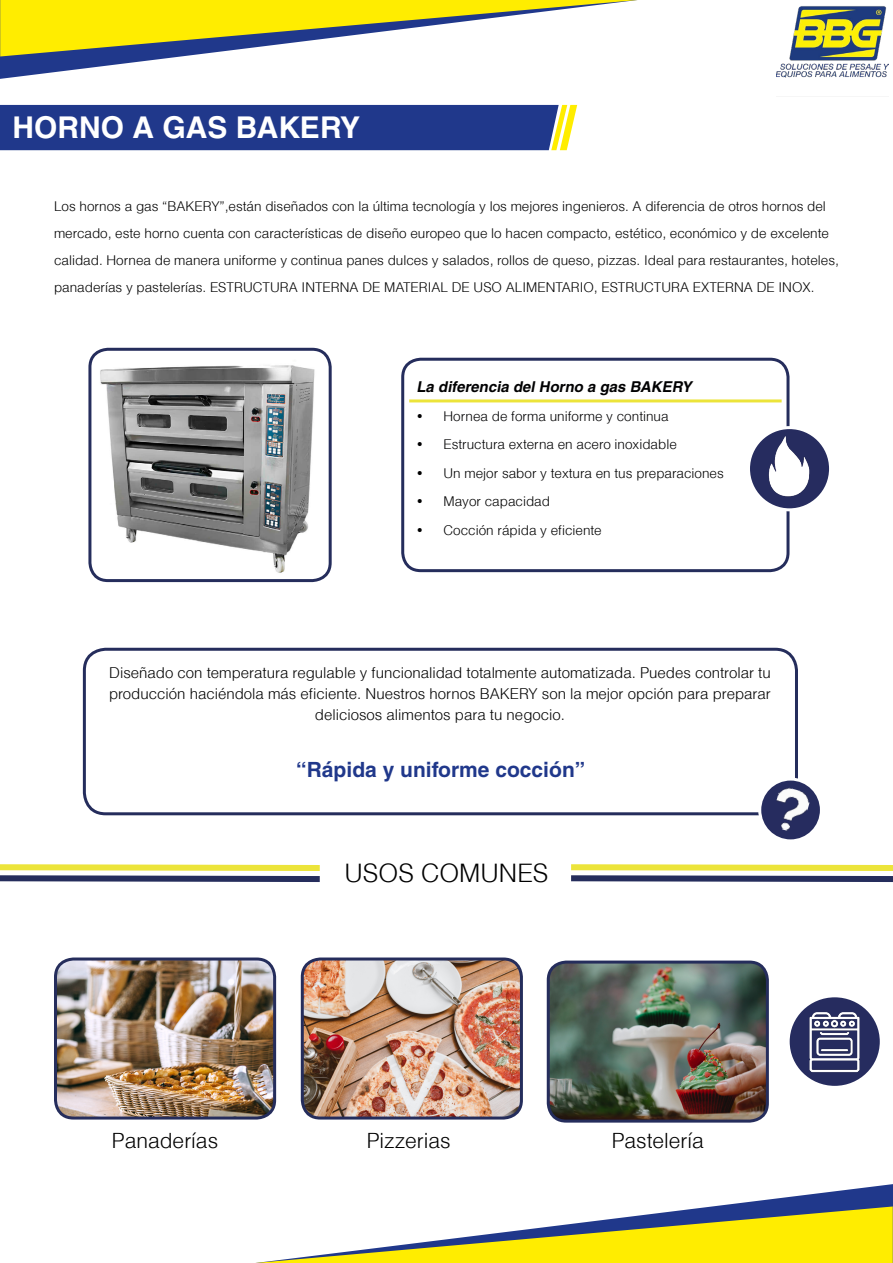
<style>
.page{position:relative;width:893px;height:1263px;background:#fff}
.page>*{position:absolute;margin:0;border:0;box-sizing:border-box;transform-origin:0 0}
.t1{font:700 30px "Helvetica";color:#fff}
.t2{font:300 25.5px "Helvetica";color:#000}
.t3{font:300 21px "Helvetica";color:#000}
.t4{font:700 21px "Helvetica";color:#20388b}
.t5{font:300 15px/21px "Helvetica";color:#000;text-align:center}
.t6{font:italic 700 15px "Helvetica";color:#010102}
.t7{font:300 13.5px/27px "Helvetica";color:#000}
.t8{font:300 13.5px "Helvetica";color:#010102}
</style>
<div class="page">
<div style="left:83px;top:648px;width:715px;height:167px;border:3px solid #252d5c;border-radius:21px"></div>
<div style="left:0;top:105px;width:578px;height:45px;background:#20388b"></div>
<svg style="left:0;top:56px;width:185px;height:23px"></svg>
<svg style="left:716px;top:1184px;width:177px;height:22px"></svg>
<svg style="left:0;top:0;width:637px;height:56px"></svg>
<svg style="left:256px;top:1206px;width:637px;height:57px"></svg>
<img style="left:776px;top:6px;width:112px;height:72px">
<div style="left:401px;top:358px;width:388px;height:214px;border:3px solid #252d5c;border-radius:18px"></div>
<img style="left:96px;top:349px;width:232px;height:227px">
<div style="left:88px;top:348px;width:244px;height:234px;border:3px solid #252d5c;border-radius:18px"></div>
<hr style="left:409px;top:399px;width:373px;height:3px;background:#ece43a">
<svg style="left:748px;top:428px;width:82px;height:82px"></svg>
<img style="left:753px;top:433px;width:73px;height:73px">
<div style="left:747px;top:426px;width:85px;height:85px;border:3px solid #fff;border-radius:50%"></div>
<svg style="left:760px;top:779px;width:61px;height:62px"></svg>
<img style="left:769px;top:785px;width:43px;height:50px">
<div style="left:758px;top:777px;width:65px;height:65px;border:3px solid #fff;border-radius:50%"></div>
<svg style="left:788px;top:996px;width:93px;height:91px;background:#424773"></svg>
<img style="left:800px;top:1006px;width:70px;height:71px">
<div style="left:787px;top:994px;width:96px;height:95px;border:3px solid #fff;border-radius:50%"></div>
<svg style="left:571px;top:864px;width:322px;height:18px"></svg>
<svg style="left:0;top:864px;width:320px;height:18px"></svg>
<img style="left:56px;top:961px;width:219px;height:157px">
<div style="left:54px;top:957px;width:222px;height:162px;border:3px solid #252d5c;border-radius:18px"></div>
<img style="left:302px;top:961px;width:219px;height:157px">
<div style="left:301px;top:957px;width:222px;height:162px;border:3px solid #252d5c;border-radius:18px"></div>
<img style="left:548px;top:964px;width:219px;height:157px">
<div style="left:547px;top:960px;width:222px;height:162px;border:3px solid #252d5c;border-radius:18px"></div>
<h1 class="t1" style="left:13px;top:109px;width:349px">HORNO A GAS BAKERY</h1>
<p class="t7" style="left:54px;top:193px;width:786px">Los hornos a gas “BAKERY”,están diseñados con la última tecnología y los mejores ingenieros. A diferencia de otros hornos del mercado, este horno cuenta con características de diseño europeo que lo hacen compacto, estético, económico y de excelente calidad. Hornea de manera uniforme y continua panes dulces y salados, rollos de queso, pizzas. Ideal para restaurantes, hoteles, panaderías y pastelerías. ESTRUCTURA INTERNA DE MATERIAL DE USO ALIMENTARIO, ESTRUCTURA EXTERNA DE INOX.</p>
<p class="t6" style="left:416px;top:378px;width:280px">La diferencia del Horno a gas BAKERY</p>
<p class="t8" style="left:416px;top:407px;width:254px">• Hornea de forma uniforme y continua</p>
<p class="t8" style="left:416px;top:436px;width:262px">• Estructura externa en acero inoxidable</p>
<p class="t7" style="left:416px;top:459px;width:309px">• Un mejor sabor y textura en tus preparaciones</p>
<p class="t7" style="left:416px;top:487px;width:135px">• Mayor capacidad</p>
<p class="t7" style="left:416px;top:516px;width:187px">• Cocción rápida y eficiente</p>
<p class="t5" style="left:109px;top:661px;width:663px">Diseñado con temperatura regulable y funcionalidad totalmente automatizada. Puedes controlar tu producción haciéndola más eficiente. Nuestros hornos BAKERY son la mejor opción para preparar deliciosos alimentos para tu negocio.</p>
<h3 class="t4" style="left:296px;top:756px;width:290px">“Rápida y uniforme cocción”</h3>
<h2 class="t2" style="left:344px;top:857px;width:205px">USOS COMUNES</h2>
<h3 class="t3" style="left:112px;top:1127px;width:108px">Panaderías</h3>
<h3 class="t3" style="left:367px;top:1127px;width:85px">Pizzerias</h3>
<h3 class="t3" style="left:612px;top:1127px;width:94px">Pastelería</h3>
</div>
